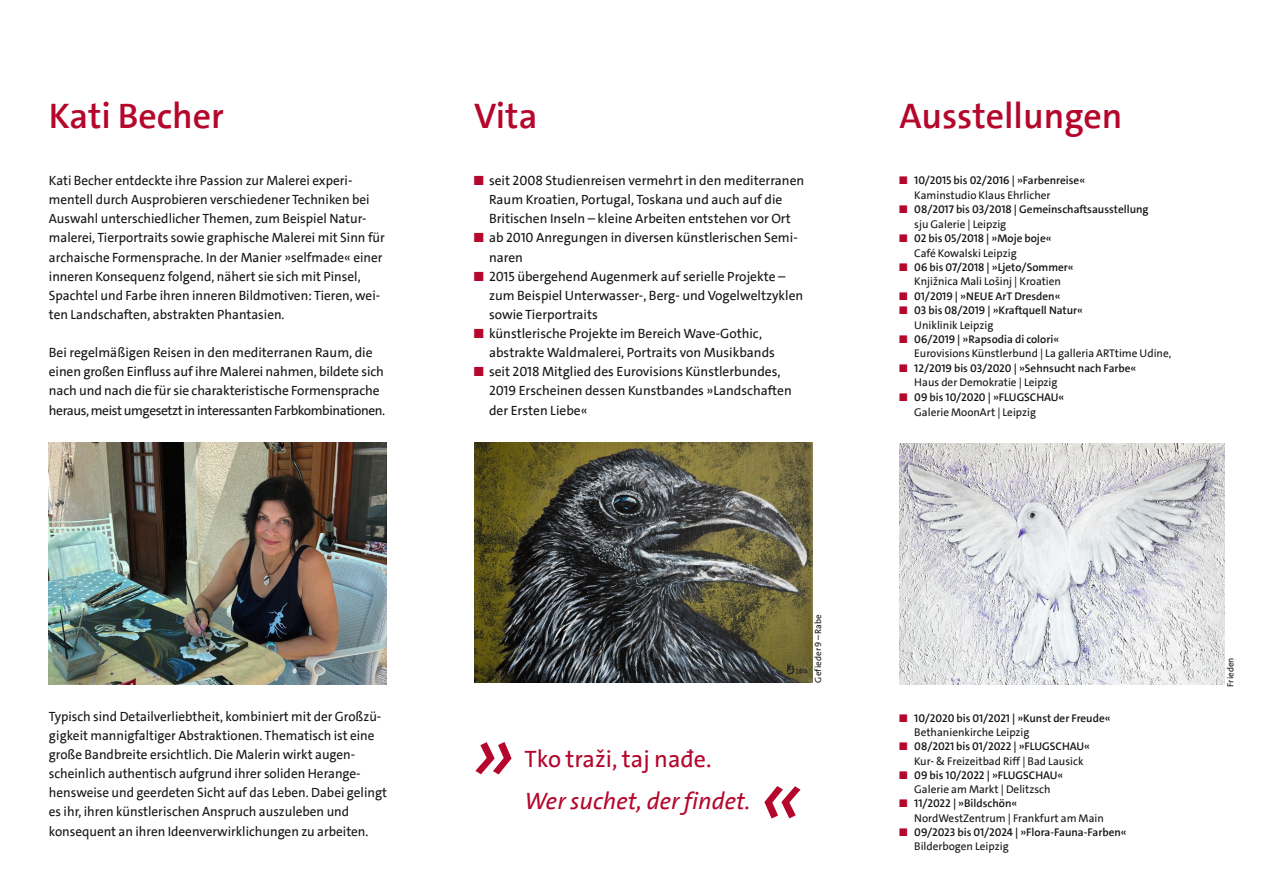
<style>
.page{position:relative;width:1263px;height:893px;background:#fff}
.page>*{position:absolute;margin:0;border:0;box-sizing:border-box;transform-origin:0 0}
.DIN_lang_Überschrift_24pt{font:italic 90px "The Sans C4 s";color:#b5062c}
.DIN_lang_Überschrift_24pt-2{font:600 36px "The Sans C4 s";color:#b5062c}
.DIN_lang_Überschrift_24pt-3{font:italic 24px "The Sans C4 s";color:#b5062c}
.DIN_lang_Überschrift_24pt-4{font:24px "The Sans C4 s";color:#b5062c}
.DIN_lang_Fließtext_Flattersatz_9pt{font:13.5px/19.2px "The Sans C4 s";color:#151513}
.t1{font:600 11.25px/14.4px "The Sans C4 s";color:#151513}
.t2{font:11.25px/14.4px "The Sans C4 s";color:#151513}
.DIN_lang_Fließtext_Flattersatz_9pt-2{font:9px "The Sans C4 s";letter-spacing:.005em;color:#151513}
.s1{color:#b5062c}
.s2{font-weight:400;color:#b5062c}
.s3{font-weight:400}
.s4{font-weight:600}
</style>
<div class="page">
<img style="left:49px;top:442px;width:338px;height:243px">
<img style="left:474px;top:442px;width:338px;height:240px">
<img style="left:899px;top:443px;width:326px;height:242px">
<p class="DIN_lang_Überschrift_24pt-2" style="left:49px;top:92px;width:177px">Kati Becher</p>
<p class="DIN_lang_Fließtext_Flattersatz_9pt" style="left:49px;top:171px;width:338px">Kati Becher entdeckte ihre Passion zur Malerei experi&shy;mentell durch Ausprobieren verschiedener Techniken bei Auswahl unterschiedlicher Themen, zum Beispiel Natur&shy;malerei, Tierportraits sowie graphische Malerei mit Sinn für archaische Formensprache. In der Manier »selfmade« einer inneren Konsequenz folgend, nähert sie sich mit Pinsel, Spachtel und Farbe ihren inneren Bildmotiven: Tieren, wei&shy;ten Landschaften, abstrakten Phantasien.</p>
<p class="DIN_lang_Fließtext_Flattersatz_9pt" style="left:49px;top:343px;width:338px">Bei regelmäßigen Reisen in den mediterranen Raum, die einen großen Einfluss auf ihre Malerei nahmen, bildete sich nach und nach die für sie charakteristische Formensprache heraus, meist umgesetzt in interessanten Farbkombinationen.</p>
<p class="DIN_lang_Fließtext_Flattersatz_9pt" style="left:49px;top:707px;width:340px">Typisch sind Detailverliebtheit, kombiniert mit der Großzü&shy;gigkeit mannigfaltiger Abstraktionen. Thematisch ist eine große Bandbreite ersichtlich. Die Malerin wirkt augen&shy;scheinlich authentisch aufgrund ihrer soliden Herange&shy;hensweise und geerdeten Sicht auf das Leben. Dabei gelingt es ihr, ihren künstlerischen Anspruch auszuleben und konsequent an ihren Ideenverwirklichungen zu arbeiten.</p>
<p class="DIN_lang_Überschrift_24pt-2" style="left:474px;top:92px;width:65px">Vita</p>
<p class="DIN_lang_Fließtext_Flattersatz_9pt" style="left:474px;top:171px;width:332px;text-align:center"><span class="s1">■</span> seit 2008 Studienreisen vermehrt in den mediterranen<br>Raum Kroatien, Portugal, Toskana und auch auf die<br>Britischen Inseln – kleine Arbeiten entstehen vor Ort</p>
<p class="DIN_lang_Fließtext_Flattersatz_9pt" style="left:489px;top:228px;width:310px;text-indent:-15px"><span class="s1">■</span> ab 2010 Anregungen in diversen künstlerischen Semi&shy;naren</p>
<p class="DIN_lang_Fließtext_Flattersatz_9pt" style="left:489px;top:267px;width:316px;text-indent:-15px"><span class="s1">■</span> 2015 übergehend Augenmerk auf serielle Projekte – zum Beispiel Unterwasser-, Berg- und Vogelweltzyklen sowie Tierportraits</p>
<p class="DIN_lang_Fließtext_Flattersatz_9pt" style="left:489px;top:324px;width:287px;text-indent:-15px"><span class="s1">■</span> künstlerische Projekte im Bereich Wave-Gothic, abstrakte Waldmalerei, Portraits von Musikbands</p>
<p class="DIN_lang_Fließtext_Flattersatz_9pt" style="left:489px;top:362px;width:304px;text-indent:-15px"><span class="s1">■</span> seit 2018 Mitglied des Eurovisions Künstlerbundes,<br>2019 Erscheinen dessen Kunstbandes »Landschaften der Ersten Liebe«</p>
<p class="DIN_lang_Überschrift_24pt-2" style="left:899px;top:92px;width:225px">Ausstellungen</p>
<p class="t1" style="left:914px;top:174px;width:172px;text-indent:-15px"><span class="s2">■</span> 10/2015 bis 02/2016 | »Farbenreise«<br><span class="s3">Kaminstudio Klaus Ehrlicher</span></p>
<p class="t1" style="left:914px;top:202px;width:236px;text-indent:-15px"><span class="s2">■</span> 08/2017 bis 03/2018 | Gemeinschaftsausstellung <span class="s3">sju Galerie | Leipzig</span></p>
<p class="t1" style="left:914px;top:231px;width:139px;text-indent:-15px"><span class="s2">■</span> 02 bis 05/2018 | »Moje boje«<br><span class="s3">Café Kowalski Leipzig</span></p>
<p class="t2" style="left:899px;top:260px;width:176px;text-align:center"><span class="s1">■</span> <span class="s4">06 bis 07/2018 | »Ljeto/Sommer«<br></span>Knjižnica Mali Lošinj | Kroatien</p>
<p class="t1" style="left:899px;top:289px;width:163px"><span class="s2">■</span> 01/2019 | »NEUE ArT Dresden«</p>
<p class="t1" style="left:914px;top:303px;width:170px;text-indent:-15px"><span class="s2">■</span> 03 bis 08/2019 | »Kraftquell Natur«<br><span class="s3">Uniklinik Leipzig</span></p>
<p class="t2" style="left:914px;top:332px;width:259px;text-indent:-15px"><span class="s1">■</span> <span class="s4">06/2019 | »Rapsodia di colori«<br></span>Eurovisions Künstlerbund | La galleria ARTtime Udine,</p>
<p class="t1" style="left:914px;top:361px;width:224px;text-indent:-15px"><span class="s2">■</span> 12/2019 bis 03/2020 | »Sehnsucht nach Farbe«<br><span class="s3">Haus der Demokratie | Leipzig</span></p>
<p class="t1" style="left:914px;top:389px;width:152px;line-height:15px;text-indent:-15px"><span class="s2">■</span> 09 bis 10/2020 | »FLUGSCHAU«<br><span class="s3">Galerie MoonArt | Leipzig</span></p>
<p class="DIN_lang_Fließtext_Flattersatz_9pt-2" style="left:812px;top:682px;width:70px;rotate:-90deg">Gefieder 9 – Rabe</p>
<p class="DIN_lang_Überschrift_24pt" style="left:470px;top:696px;width:46px">»</p>
<p class="DIN_lang_Überschrift_24pt-4" style="left:524px;top:744px;width:189px">Tko traži, taj nađe.</p>
<p class="DIN_lang_Überschrift_24pt-3" style="left:524px;top:785px;width:228px">Wer suchet, der findet.</p>
<p class="DIN_lang_Überschrift_24pt" style="left:759px;top:741px;width:46px">«</p>
<p class="t1" style="left:914px;top:711px;width:198px;text-indent:-15px"><span class="s2">■</span> 10/2020 bis 01/2021 | »Kunst der Freude«<br><span class="s3">Bethanienkirche Leipzig</span></p>
<p class="t2" style="left:914px;top:739px;width:177px;text-indent:-15px"><span class="s1">■</span> <span class="s4">08/2021 bis 01/2022 | »FLUGSCHAU«<br></span>Kur- &amp; Freizeitbad Riff | Bad Lausick</p>
<p class="t1" style="left:899px;top:768px;width:165px;text-align:center"><span class="s2">■</span> 09 bis 10/2022 | »FLUGSCHAU«<br><span class="s3">Galerie am Markt | Delitzsch</span></p>
<p class="t2" style="left:914px;top:796px;width:191px;text-indent:-15px"><span class="s1">■</span> <span class="s4">11/2022 | »Bildschön«<br></span>NordWestZentrum | Frankfurt am Main</p>
<p class="t1" style="left:914px;top:825px;width:214px;text-indent:-15px"><span class="s2">■</span> 09/2023 bis 01/2024 | »Flora-Fauna-Farben«<br><span class="s3">Bilderbogen Leipzig</span></p>
<p class="DIN_lang_Fließtext_Flattersatz_9pt-2" style="left:1225px;top:687px;width:31px;rotate:-90deg">Frieden</p>
</div>
